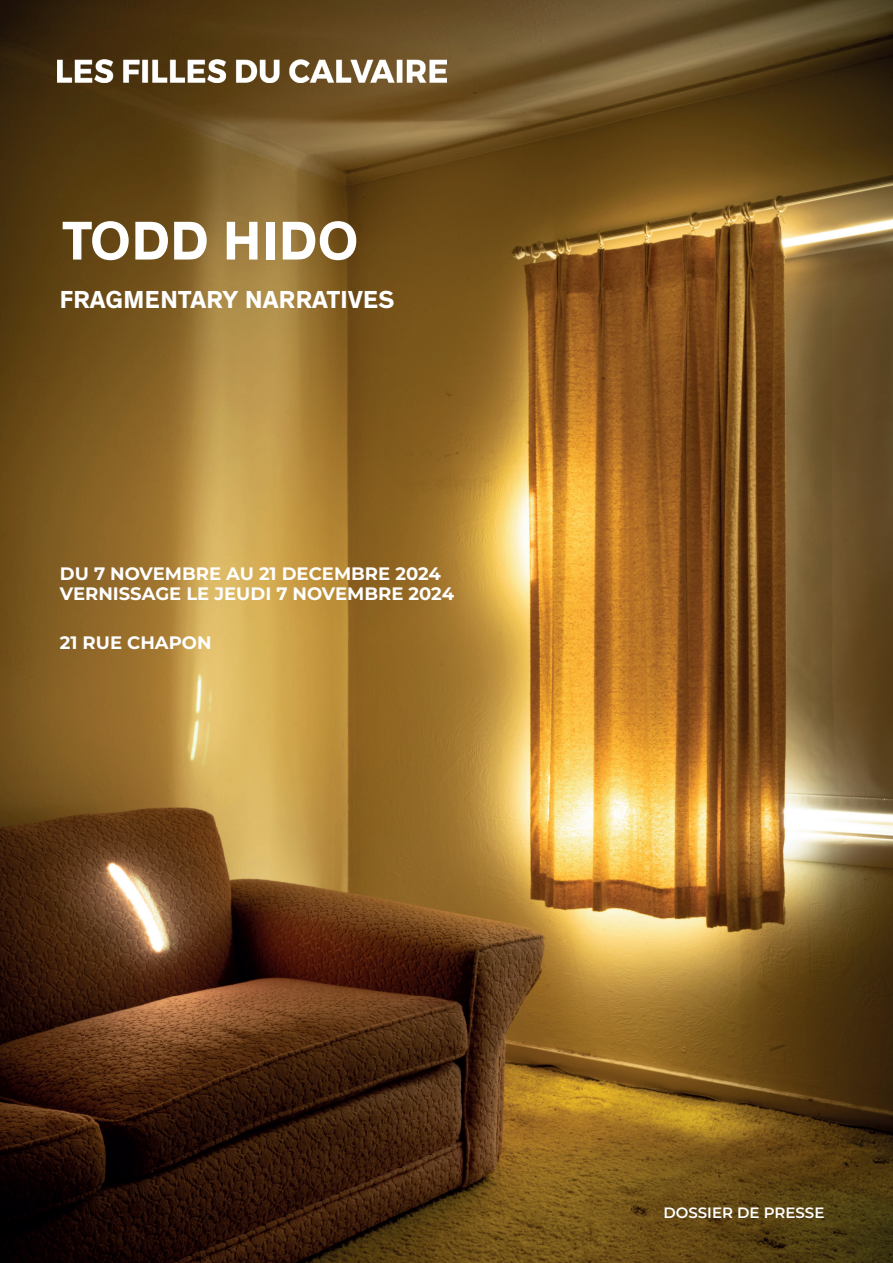
<style>
.page{position:relative;width:893px;height:1263px;background:#fff}
.page>*{position:absolute;margin:0;border:0;box-sizing:border-box;transform-origin:0 0}
.t1{font:700 55.5px "Theinhardt";letter-spacing:.015em;color:#fff}
.t2{font:700 25.05px "Theinhardt";letter-spacing:.015em;color:#fff}
.t3{font:100 18px/19.5px "Montserrat";color:#fff}
.t4{font:600 15px "Montserrat";color:#fff}
</style>
<div class="page">
<img style="left:0;top:0;width:893px;height:1263px">
<img style="left:57px;top:60px;width:389px;height:22px">
<h1 class="t1" style="left:62px;top:206px;width:297px">TODD HIDO</h1>
<h2 class="t2" style="left:60px;top:284px;width:336px">FRAGMENTARY NARRATIVES</h2>
<p class="t3" style="left:60px;top:564px;width:396px">DU 7 NOVEMBRE AU 21 DECEMBRE 2024<br>VERNISSAGE LE JEUDI 7 NOVEMBRE 2024</p>
<p class="t3" style="left:60px;top:632px;width:153px">21 RUE CHAPON</p>
<p class="t4" style="left:663px;top:1203px;width:163px">DOSSIER DE PRESSE</p>
</div>
